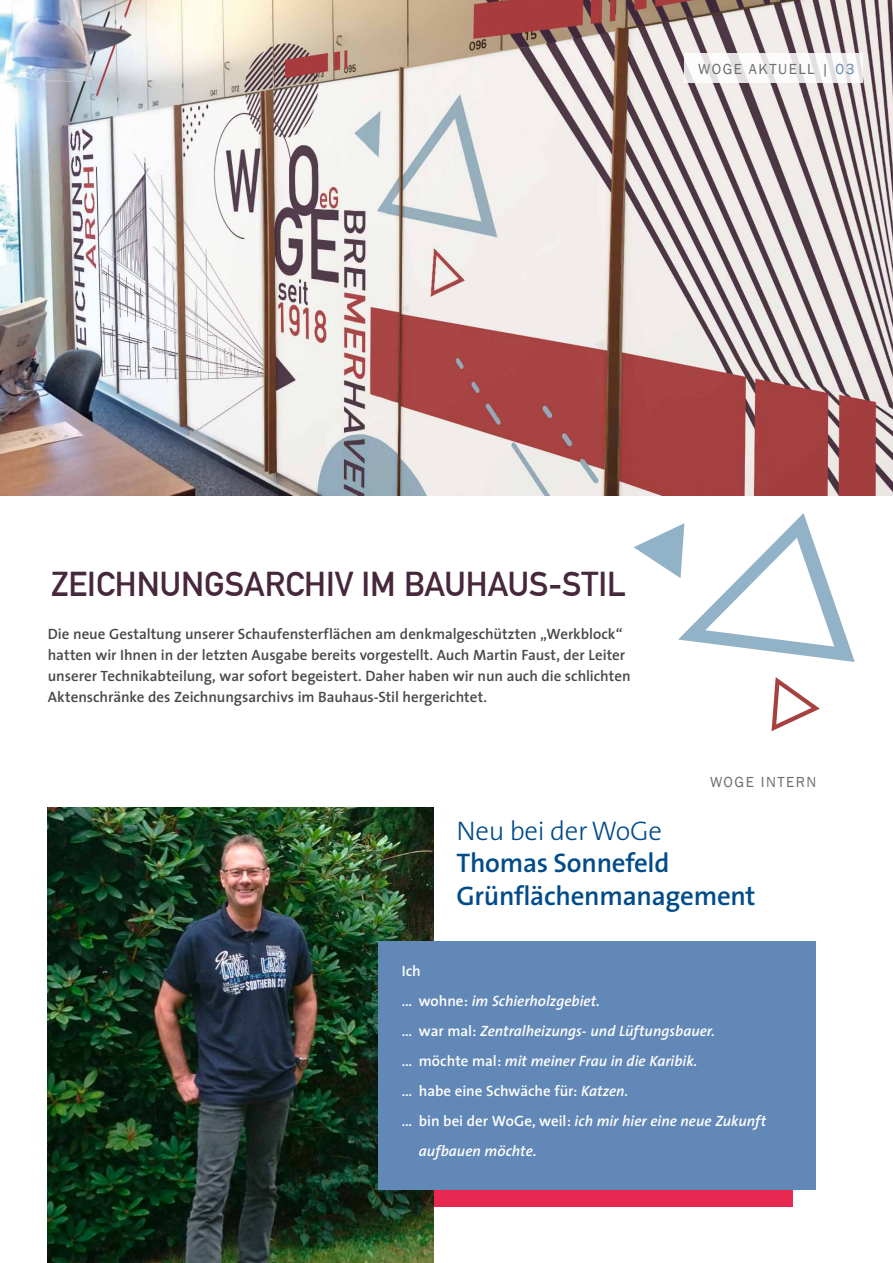
<style>
.page{position:relative;width:893px;height:1263px;background:#fff}
.page>*{position:absolute;margin:0;border:0;box-sizing:border-box;transform-origin:0 0}
.t1{font:700 33.75px "DIN Alternate";color:#47273c}
.t2{font:600 27px/32.4px "The Sans";letter-spacing:-.01em;color:#004b8a}
.t3{font:300 27px "The Sans";letter-spacing:-.01em;color:#004b8a}
.t4{font:600 15px/21px "The Sans";letter-spacing:-.005em;color:#484847}
.t5{font:italic 600 15px "The Sans";color:#fff}
.t6{font:600 15px "The Sans";letter-spacing:-.005em;color:#fff}
.t7{font:15px "Franklin Gothic";letter-spacing:.1em;color:#6e6e6e}
.s1{color:#6288b7}
.s2{font-style:normal}
.s3{font-style:italic}
</style>
<div class="page">
<div style="left:296px;top:1113px;width:496px;height:93px;background:#e72951"></div>
<img style="left:48px;top:807px;width:386px;height:456px">
<div style="left:378px;top:941px;width:438px;height:248px;background:#6288b7"></div>
<img style="left:0;top:0;width:893px;height:495px">
<svg style="left:685px;top:53px;width:178px;height:30px"></svg>
<svg style="left:634px;top:513px;width:221px;height:149px"></svg>
<svg style="left:771px;top:677px;width:49px;height:54px"></svg>
<p class="t7" style="left:698px;top:59px;width:25px">WOGE</p>
<p class="t7" style="left:749px;top:59px;width:107px">AKTUELL | <span class="s1">03</span></p>
<h1 class="t1" style="left:51px;top:558px;width:576px">ZEICHNUNGSARCHIV IM BAUHAUS-STIL</h1>
<p class="t4" style="left:48px;top:623px;width:584px">Die neue Gestaltung unserer Schaufensterflächen am denkmalgeschützten „Werkblock“ hatten wir Ihnen in der letzten Ausgabe bereits vorgestellt. Auch Martin Faust, der Leiter unserer Technikabteilung, war sofort begeistert. Daher haben wir nun auch die schlichten Aktenschränke des Zeichnungsarchivs im Bauhaus-Stil hergerichtet.</p>
<p class="t7" style="left:710px;top:772px;width:25px">WOGE</p>
<p class="t7" style="left:761px;top:772px;width:57px">INTERN</p>
<h2 class="t3" style="left:456px;top:808px;width:207px">Neu bei der WoGe</h2>
<h2 class="t2" style="left:456px;top:846px;width:301px">Thomas Sonnefeld<br>Grünflächenmanagement</h2>
<p class="t6" style="left:402px;top:958px;width:21px">Ich</p>
<p class="t5" style="left:402px;top:988px;width:200px"><span class="s2">… wohne:</span> im Schierholzgebiet.</p>
<p class="t5" style="left:402px;top:1018px;width:315px"><span class="s2">… war mal:</span> Zentralheizungs- und Lüftungsbauer.</p>
<p class="t5" style="left:402px;top:1048px;width:297px"><span class="s2">… möchte mal:</span> mit meiner Frau in die Karibik.</p>
<p class="t6" style="left:402px;top:1078px;width:228px">… habe eine Schwäche für: <span class="s3">Katzen.</span></p>
<p class="t5" style="left:402px;top:1108px;width:366px"><span class="s2">… bin bei der WoGe, weil:</span> ich mir hier eine neue Zukunft</p>
<p class="t5" style="left:419px;top:1138px;width:119px">aufbauen möchte.</p>
</div>
